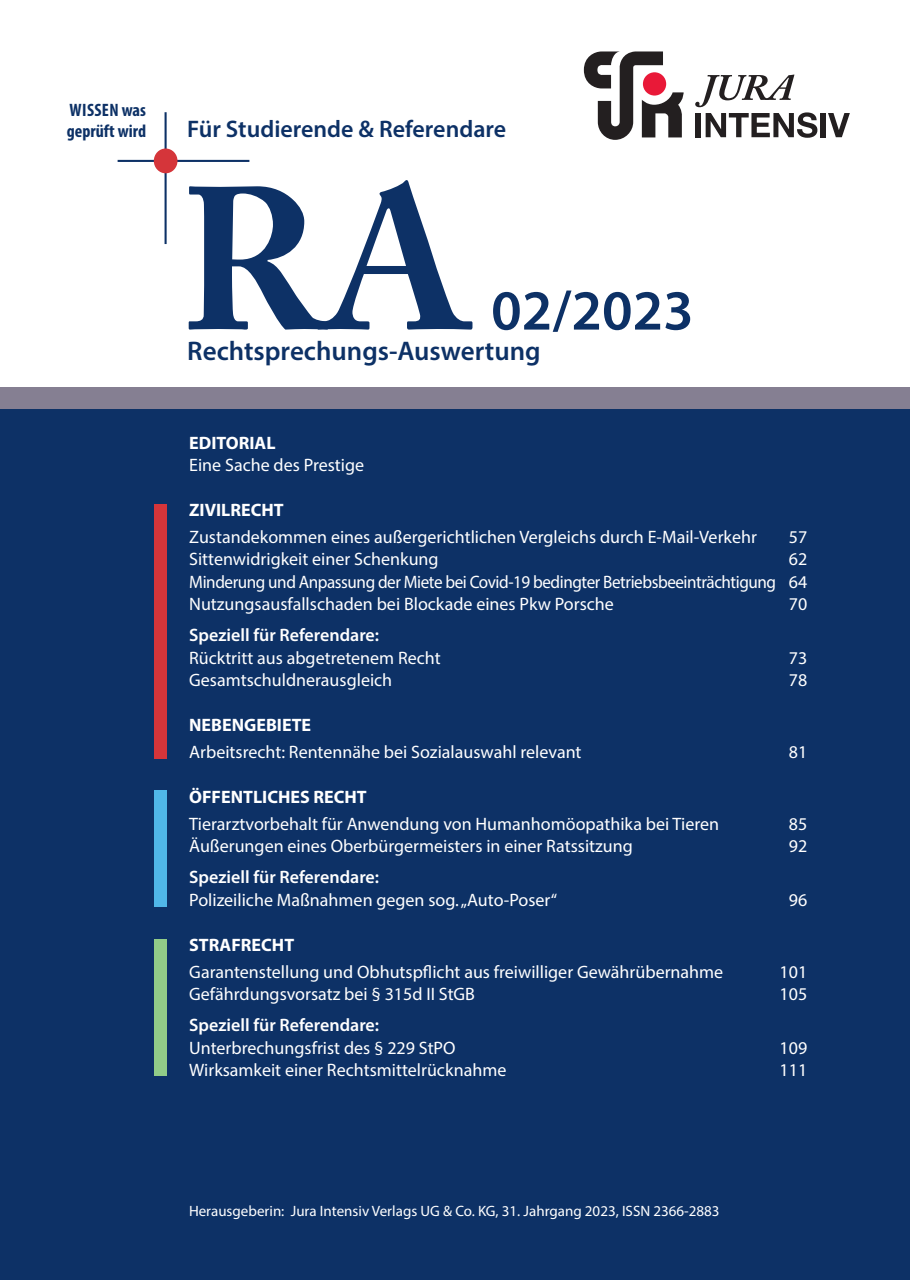
<style>
.page{position:relative;width:910px;height:1280px;background:#fff}
.page>*{position:absolute;margin:0;border:0;box-sizing:border-box;transform-origin:0 0}
.t1{font:700 200.7px "Adobe Caslon Pro";color:#0d3166}
.t2{font:600 57px "Myriad Pro";color:#0d3166}
.t3{font:600 27px "Myriad Pro";color:#0d3166}
.t4{font:600 24px "Myriad Pro";color:#0d3166}
.t5{font:18px "Myriad Pro";color:#fff}
.t6{font:18px "Myriad Pro";letter-spacing:-.025em;color:#fff;scale:.95 1}
.t7{font:600 18px "Myriad Pro";color:#fff}
.t8{font:700 18px "Myriad Pro";color:#fff}
.t9{font:700 condensed 18px/21.6px "Myriad Pro";color:#0d3166}
.t10{font:15px "Myriad Pro";color:#fff}
</style>
<div class="page">
<div style="left:0;top:400px;width:910px;height:880px;background:#0d3166"></div>
<div style="left:0;top:387px;width:910px;height:22px;background:#857f92"></div>
<div style="left:154px;top:504px;width:13px;height:254px;background:#d5353a"></div>
<div style="left:154px;top:791px;width:13px;height:116px;background:#50b7e8"></div>
<div style="left:154px;top:939px;width:13px;height:137px;background:#91cc88"></div>
<hr style="left:165px;top:112px;width:2px;height:132px;background:#0d3166">
<hr style="left:118px;top:160px;width:131px;height:2px;background:#0d3166">
<div style="left:154px;top:148px;width:23px;height:25px;background:#d5353a;border-radius:50%"></div>
<svg style="left:584px;top:51px;width:100px;height:89px"></svg>
<svg style="left:695px;top:75px;width:122px;height:63px"></svg>
<div style="left:821px;top:113px;width:5px;height:24px;background:#231f20"></div>
<svg style="left:828px;top:113px;width:22px;height:24px"></svg>
<p class="t9" style="left:67px;top:98px;width:81px">WISSEN was geprüft wird</p>
<p class="t4" style="left:187px;top:114px;width:320px">Für Studierende &amp; Referendare</p>
<p class="t1" style="left:179px;top:142px;width:293px">RA</p>
<p class="t2" style="left:491px;top:274px;width:204px">02/2023</p>
<p class="t3" style="left:187px;top:333px;width:355px">Rechtsprechungs-Auswertung</p>
<p class="t8" style="left:189px;top:431px;width:88px">EDITORIAL</p>
<p class="t5" style="left:189px;top:454px;width:176px">Eine Sache des Prestige</p>
<p class="t8" style="left:189px;top:498px;width:96px">ZIVILRECHT</p>
<p class="t5" style="left:189px;top:526px;width:569px">Zustandekommen eines außergerichtlichen Vergleichs durch E-Mail-Verkehr</p>
<p class="t5" style="left:789px;top:526px;width:20px">57</p>
<p class="t5" style="left:189px;top:548px;width:251px">Sittenwidrigkeit einer Schenkung</p>
<p class="t5" style="left:789px;top:548px;width:20px">62</p>
<p class="t6" style="left:189px;top:571px;width:652px">Minderung und Anpassung der Miete bei Covid-19 bedingter Betriebsbeeinträchtigung 64</p>
<p class="t5" style="left:189px;top:593px;width:426px">Nutzungsausfallschaden bei Blockade eines Pkw Porsche</p>
<p class="t5" style="left:789px;top:593px;width:20px">70</p>
<p class="t7" style="left:189px;top:624px;width:191px">Speziell für Referendare:</p>
<p class="t5" style="left:189px;top:647px;width:253px">Rücktritt aus abgetretenem Recht</p>
<p class="t5" style="left:789px;top:647px;width:20px">73</p>
<p class="t5" style="left:189px;top:669px;width:205px">Gesamtschuldnerausgleich</p>
<p class="t5" style="left:789px;top:669px;width:20px">78</p>
<p class="t8" style="left:189px;top:713px;width:124px">NEBENGEBIETE</p>
<p class="t5" style="left:189px;top:741px;width:394px">Arbeitsrecht: Rentennähe bei Sozialauswahl relevant</p>
<p class="t5" style="left:789px;top:741px;width:20px">81</p>
<p class="t8" style="left:189px;top:785px;width:179px">ÖFFENTLICHES RECHT</p>
<p class="t5" style="left:189px;top:813px;width:531px">Tierarztvorbehalt für Anwendung von Humanhomöopathika bei Tieren</p>
<p class="t5" style="left:789px;top:813px;width:20px">85</p>
<p class="t5" style="left:189px;top:835px;width:445px">Äußerungen eines Oberbürgermeisters in einer Ratssitzung</p>
<p class="t5" style="left:789px;top:835px;width:20px">92</p>
<p class="t7" style="left:189px;top:866px;width:191px">Speziell für Referendare:</p>
<p class="t5" style="left:189px;top:889px;width:369px">Polizeiliche Maßnahmen gegen sog. „Auto-Poser“</p>
<p class="t5" style="left:789px;top:889px;width:20px">96</p>
<p class="t8" style="left:189px;top:933px;width:106px">STRAFRECHT</p>
<p class="t5" style="left:189px;top:960px;width:536px">Garantenstellung und Obhutspflicht aus freiwilliger Gewährübernahme</p>
<p class="t5" style="left:780px;top:960px;width:29px">101</p>
<p class="t5" style="left:189px;top:983px;width:287px">Gefährdungsvorsatz bei § 315d II StGB</p>
<p class="t5" style="left:780px;top:983px;width:29px">105</p>
<p class="t7" style="left:189px;top:1013px;width:191px">Speziell für Referendare:</p>
<p class="t5" style="left:189px;top:1036px;width:268px">Unterbrechungsfrist des § 229 StPO</p>
<p class="t5" style="left:780px;top:1036px;width:29px">109</p>
<p class="t5" style="left:189px;top:1059px;width:319px">Wirksamkeit einer Rechtsmittelrücknahme</p>
<p class="t5" style="left:780px;top:1059px;width:29px">111</p>
<p class="t10" style="left:189px;top:1201px;width:532px">Herausgeberin: Jura Intensiv Verlags UG &amp; Co. KG, 31. Jahrgang 2023, ISSN 2366-2883</p>
</div>
